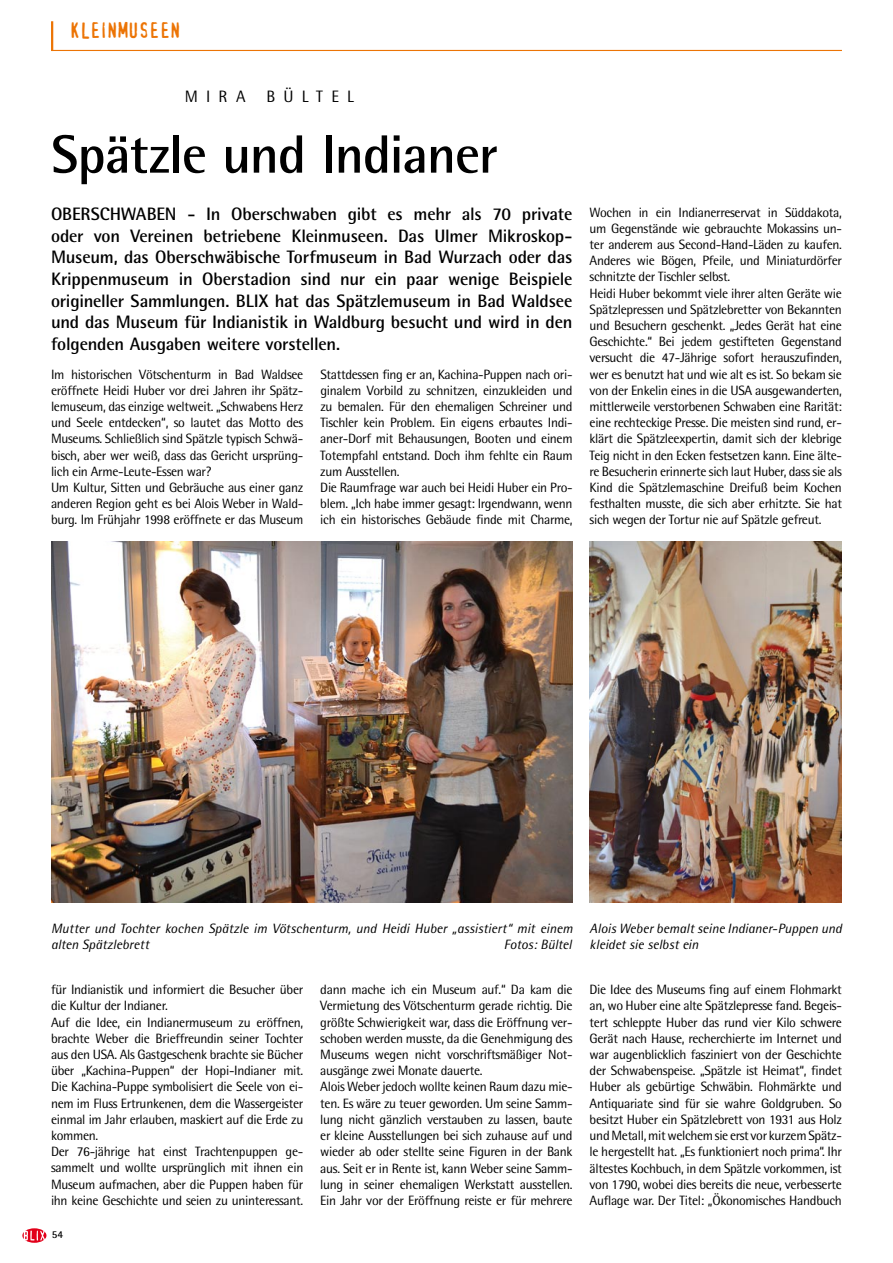
<style>
.page{position:relative;width:893px;height:1263px;background:#fff}
.page>*{position:absolute;margin:0;border:0;box-sizing:border-box;transform-origin:0 0}
.t1{font:700 54px "Rotis Semi Sans";letter-spacing:-.02em;color:#000}
.t2{font:21px "Confidential";color:#ec7405}
.t3{font:700 18px/21.8px "Rotis Semi Sans";letter-spacing:-.015em;color:#000;text-align:justify}
.t4{font:16.5px "Rotis Semi Sans";letter-spacing:.495em;color:#000}
.t5{font:13.5px/16.2px "Rotis Semi Sans";letter-spacing:-.025em;color:#000}
.t6{font:italic 13.5px/16.2px "Rotis Semi Sans";color:#000}
.t7{font:700 10.5px "Rotis Semi Sans";color:#000}
</style>
<div class="page">
<svg style="left:22px;top:1228px;width:24px;height:15px"></svg>
<svg style="left:24px;top:1230px;width:21px;height:10px"></svg>
<img style="left:590px;top:541px;width:252px;height:362px">
<img style="left:51px;top:541px;width:522px;height:361px">
<hr style="left:51px;top:21px;width:2px;height:30px;background:#ec7405">
<hr style="left:52px;top:50px;width:790px;height:1px;background:#ec7405">
<h2 class="t2" style="left:70px;top:21px;width:113px">KLEINMUSEEN</h2>
<p class="t4" style="left:185px;top:87px;width:62px">mira</p>
<p class="t4" style="left:266px;top:87px;width:89px">Bültel</p>
<h1 class="t1" style="left:51px;top:121px;width:448px">Spätzle und Indianer</h1>
<p class="t3" style="left:51px;top:203px;width:523px">OBERSCHWABEN - In Oberschwaben gibt es mehr als 70 private oder von Vereinen betriebene Kleinmuseen. Das Ulmer Mikroskop-Museum, das Oberschwäbische Torfmuseum in Bad Wurzach oder das Krippenmuseum in Oberstadion sind nur ein paar wenige Beispiele origineller Sammlungen. BLIX hat das Spätzlemuseum in Bad Waldsee und das Museum für Indianistik in Waldburg besucht und wird in den folgenden Ausgaben weitere vorstellen.</p>
<p class="t5" style="left:320px;top:366px;width:254px">Stattdessen fing er an, Kachina-Puppen nach ori&shy;ginalem Vorbild zu schnitzen, einzukleiden und zu bemalen. Für den ehemaligen Schreiner und Tischler kein Problem. Ein eigens erbautes I ndi&shy;aner-Dorf mit Behausungen, Booten und einem Totempfahl entstand. Doch ihm fehlte ein Raum zum Ausstellen.<br>Die Raumfrage war auch bei Heidi Huber ein Pro&shy;blem. „Ich habe immer gesagt: I rgendwann, wenn ich ein historisches Gebäude finde mit Charme,</p>
<p class="t5" style="left:51px;top:366px;width:254px">I m historischen Vötschenturm in Bad Waldsee eröffnete Heidi Huber vor drei Jahren ihr Spätz&shy;lemuseum, das einzige weltweit. „Schwabens Herz und Seele entdecken“, so lautet das Motto des M useums. Schließlich sind Spätzle typisch Schwä&shy;bisch, aber wer weiß, dass das Gericht ursprüng&shy;lich ein Arme-Leute-Essen war?<br>Um Kultur, Sitten und Gebräuche aus einer ganz anderen Region geht es bei Alois Weber in Wald&shy;burg. I m Frühjahr 1998 eröffnete er das M useum</p>
<p class="t5" style="left:590px;top:204px;width:254px">Wochen in ein I ndianerreservat in Süddakota, um Gegenstände wie gebrauchte Mokassins un&shy;ter anderem aus Second-Hand-Läden zu kaufen.<br>Anderes wie Bögen, Pfeile, und M iniaturdörfer schnitzte der Tischler selbst.<br>Heidi Huber bekommt viele ihrer alten Geräte wie Spätzlepressen und Spätzlebretter von Bekannten und Besuchern geschenkt. „Jedes Gerät hat eine Geschichte.“ Bei jedem gestifteten Gegenstand versucht die 47-Jährige sofort herauszufinden, wer es benutzt hat und wie alt es ist. So bekam sie von der Enkelin eines in die USA ausgewanderten, mittlerweile verstorbenen Schwaben eine Rarität: eine rechteckige Presse. Die meisten sind rund, er&shy;klärt die Spätzleexpertin, damit sich der klebrige Teig nicht in den Ecken festsetzen kann. Eine älte&shy;re Besucherin erinnerte sich laut Huber, dass sie als Kind die Spätzlemaschine Dreifuß beim Kochen festhalten musste, die sich aber erhitzte. Sie hat sich wegen der Tortur nie auf Spätzle gefreut.</p>
<p class="t6" style="left:51px;top:920px;width:523px">Mutter und Tochter kochen Spätzle im Vötschenturm, und Heidi Huber „assistiert“ mit einem alten Spätzlebrett</p>
<p class="t6" style="left:504px;top:936px;width:69px">Fotos: Bültel</p>
<p class="t5" style="left:51px;top:981px;width:254px">für I ndianistik und informiert die Besucher über die Kultur der I ndianer.<br>Auf die Idee, ein I ndianermuseum zu eröffnen, brachte Weber die Brieffreundin seiner Tochter aus den USA. Als Gastgeschenk brachte sie Bücher über „Kachina-Puppen“ der Hopi-I ndianer mit.<br>Die Kachina-Puppe symbolisiert die Seele von ei&shy;nem im Fluss Ertrunkenen, dem die Wassergeister einmal im Jahr erlauben, maskiert auf die Erde zu kommen.<br>Der 76-jährige hat einst Trachtenpuppen ge&shy;sammelt und wollte ursprünglich mit ihnen ein M useum aufmachen, aber die Puppen haben für ihn keine Geschichte und seien zu uninteressant.</p>
<p class="t7" style="left:52px;top:1228px;width:13px">54</p>
<p class="t5" style="left:320px;top:981px;width:254px">dann mache ich ein M useum auf.“ Da kam die Vermietung des Vötschenturm gerade richtig. Die größte Schwierigkeit war, dass die Eröffnung ver&shy;schoben werden musste, da die Genehmigung des M useums wegen nicht vorschriftsmäßiger Not&shy;ausgänge zwei Monate dauerte.<br>Alois Weber jedoch wollte keinen Raum dazu mie&shy;ten. Es wäre zu teuer geworden. Um seine Samm&shy;lung nicht gänzlich verstauben zu lassen, baute er kleine Ausstellungen bei sich zuhause auf und wieder ab oder stellte seine Figuren in der Bank aus. Seit er in Rente ist, kann Weber seine Samm&shy;lung in seiner ehemaligen Werkstatt ausstellen.<br>Ein Jahr vor der Eröffnung reiste er für mehrere</p>
<p class="t6" style="left:590px;top:920px;width:254px">Alois Weber bemalt seine Indianer-Puppen und kleidet sie selbst ein</p>
<p class="t5" style="left:590px;top:981px;width:254px;text-align:justify">Die Idee des M useums fing auf einem Flohmarkt an, wo Huber eine alte Spätzlepresse fand. Begeis&shy;tert schleppte Huber das rund vier Kilo schwere Gerät nach Hause, recherchierte im I nternet und war augenblicklich fasziniert von der Geschichte der Schwabenspeise. „Spätzle ist Heimat“, findet Huber als gebürtige Schwäbin. Flohmärkte und Antiquariate sind für sie wahre Goldgruben. So besitzt Huber ein Spätzlebrett von 1931 aus Holz und Metall, mit welchem sie erst vor kurzem Spätz&shy;le hergestellt hat. „Es funktioniert noch prima“. I hr ältestes Kochbuch, in dem Spätzle vorkommen, ist von 1790, wobei dies bereits die neue, verbesserte Auflage war. Der Titel: „Ökonomisches Handbuch</p>
</div>
